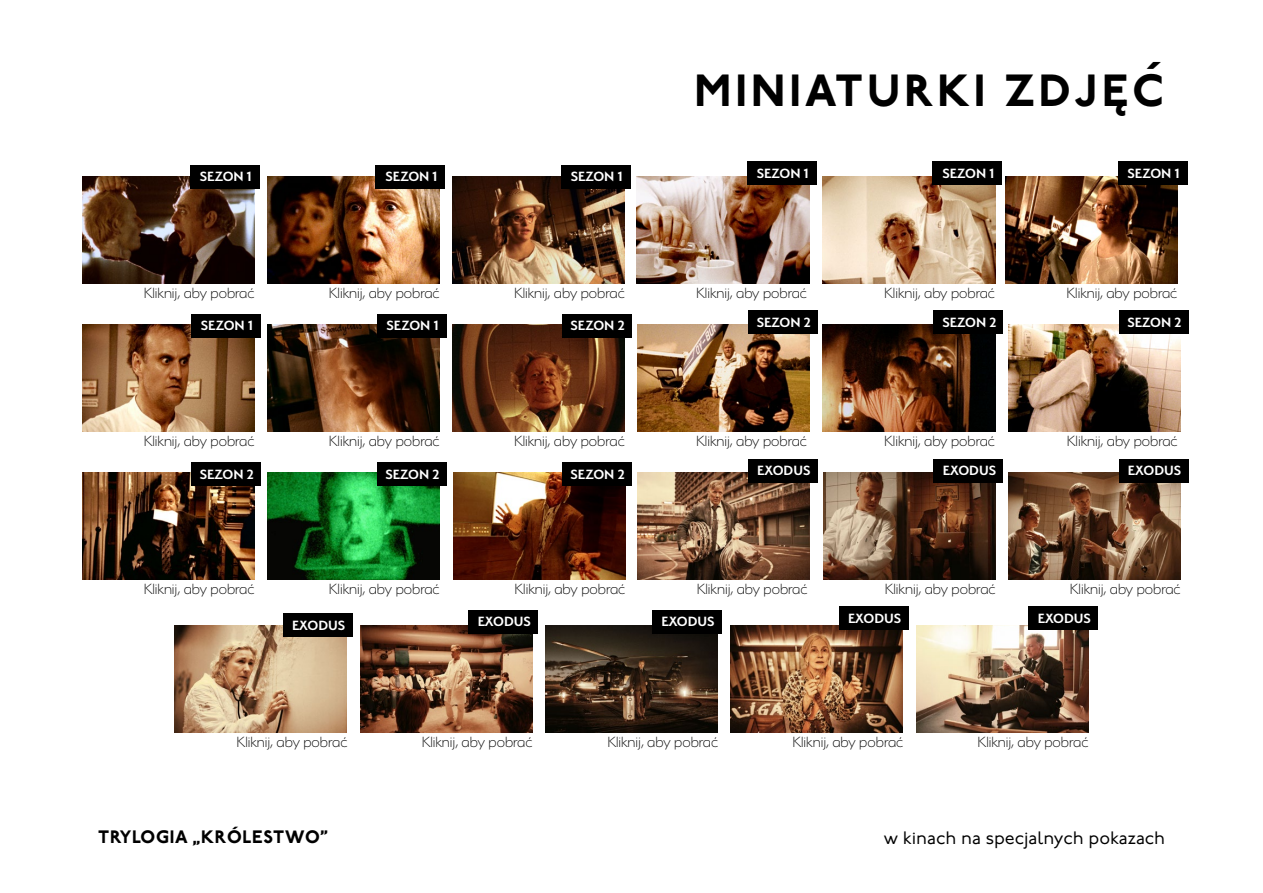
<style>
.page{position:relative;width:1263px;height:893px;background:#fff}
.page>*{position:absolute;margin:0;border:0;box-sizing:border-box;transform-origin:0 0}
.t1{font:800 45px "P22 Underground";letter-spacing:.09em;color:#000}
.t2{font:18px "P22 Underground";color:#000}
.t3{font:800 18px "P22 Underground";letter-spacing:.04em;color:#000}
.t4{font:200 16.5px "Serenity";color:#000}
.t5{font:600 15px "Serenity";color:#fff}
</style>
<div class="page">
<img style="left:82px;top:177px;width:173px;height:107px">
<img style="left:267px;top:177px;width:173px;height:107px">
<img style="left:452px;top:177px;width:173px;height:107px">
<img style="left:637px;top:177px;width:172px;height:107px">
<img style="left:823px;top:177px;width:172px;height:107px">
<img style="left:1005px;top:177px;width:172px;height:107px">
<img style="left:82px;top:324px;width:173px;height:107px">
<img style="left:267px;top:324px;width:173px;height:107px">
<img style="left:452px;top:324px;width:173px;height:107px">
<img style="left:637px;top:324px;width:172px;height:107px">
<img style="left:823px;top:324px;width:172px;height:107px">
<img style="left:1008px;top:324px;width:173px;height:107px">
<img style="left:82px;top:472px;width:173px;height:108px">
<img style="left:267px;top:472px;width:173px;height:108px">
<img style="left:453px;top:472px;width:172px;height:108px">
<img style="left:637px;top:472px;width:172px;height:108px">
<img style="left:823px;top:472px;width:172px;height:108px">
<img style="left:1008px;top:472px;width:173px;height:108px">
<img style="left:175px;top:625px;width:172px;height:107px">
<img style="left:360px;top:625px;width:172px;height:107px">
<img style="left:545px;top:625px;width:173px;height:107px">
<img style="left:730px;top:625px;width:173px;height:107px">
<img style="left:916px;top:625px;width:172px;height:107px">
<div style="left:190px;top:165px;width:70px;height:23px;background:#000"></div>
<div style="left:376px;top:165px;width:69px;height:23px;background:#000"></div>
<div style="left:561px;top:165px;width:69px;height:23px;background:#000"></div>
<div style="left:747px;top:161px;width:70px;height:24px;background:#000"></div>
<div style="left:932px;top:161px;width:70px;height:24px;background:#000"></div>
<div style="left:1117px;top:161px;width:70px;height:24px;background:#000"></div>
<div style="left:191px;top:314px;width:70px;height:23px;background:#000"></div>
<div style="left:377px;top:314px;width:69px;height:23px;background:#000"></div>
<div style="left:562px;top:314px;width:69px;height:23px;background:#000"></div>
<div style="left:748px;top:311px;width:70px;height:23px;background:#000"></div>
<div style="left:933px;top:311px;width:70px;height:23px;background:#000"></div>
<div style="left:1119px;top:311px;width:69px;height:23px;background:#000"></div>
<div style="left:191px;top:462px;width:70px;height:24px;background:#000"></div>
<div style="left:377px;top:462px;width:69px;height:24px;background:#000"></div>
<div style="left:562px;top:462px;width:69px;height:24px;background:#000"></div>
<div style="left:748px;top:459px;width:70px;height:23px;background:#000"></div>
<div style="left:933px;top:459px;width:70px;height:23px;background:#000"></div>
<div style="left:1119px;top:459px;width:69px;height:23px;background:#000"></div>
<div style="left:283px;top:613px;width:69px;height:24px;background:#000"></div>
<div style="left:468px;top:610px;width:70px;height:23px;background:#000"></div>
<div style="left:652px;top:610px;width:70px;height:23px;background:#000"></div>
<div style="left:839px;top:606px;width:69px;height:24px;background:#000"></div>
<div style="left:1028px;top:606px;width:70px;height:24px;background:#000"></div>
<h1 class="t1" style="left:1103px;top:57px;width:64px">˛´</h1>
<h1 class="t1" style="left:694px;top:64px;width:471px">MINIATURKI ZDJEC</h1>
<p class="t5" style="left:200px;top:168px;width:53px">SEZON 1</p>
<p class="t5" style="left:386px;top:168px;width:53px">SEZON 1</p>
<p class="t5" style="left:571px;top:168px;width:53px">SEZON 1</p>
<p class="t5" style="left:757px;top:165px;width:53px">SEZON 1</p>
<p class="t5" style="left:942px;top:165px;width:53px">SEZON 1</p>
<p class="t5" style="left:1127px;top:165px;width:53px">SEZON 1</p>
<p class="t4" style="left:144px;top:285px;width:112px">Kliknij, aby pobrać</p>
<p class="t4" style="left:329px;top:285px;width:112px">Kliknij, aby pobrać</p>
<p class="t4" style="left:514px;top:285px;width:112px">Kliknij, aby pobrać</p>
<p class="t4" style="left:696px;top:285px;width:112px">Kliknij, aby pobrać</p>
<p class="t4" style="left:884px;top:285px;width:112px">Kliknij, aby pobrać</p>
<p class="t4" style="left:1066px;top:285px;width:112px">Kliknij, aby pobrać</p>
<p class="t5" style="left:201px;top:318px;width:53px">SEZON 1</p>
<p class="t5" style="left:387px;top:318px;width:53px">SEZON 1</p>
<p class="t5" style="left:571px;top:318px;width:56px">SEZON 2</p>
<p class="t5" style="left:757px;top:314px;width:56px">SEZON 2</p>
<p class="t5" style="left:942px;top:314px;width:56px">SEZON 2</p>
<p class="t5" style="left:1127px;top:314px;width:56px">SEZON 2</p>
<p class="t4" style="left:144px;top:432px;width:112px">Kliknij, aby pobrać</p>
<p class="t4" style="left:329px;top:432px;width:112px">Kliknij, aby pobrać</p>
<p class="t4" style="left:514px;top:432px;width:112px">Kliknij, aby pobrać</p>
<p class="t4" style="left:696px;top:432px;width:112px">Kliknij, aby pobrać</p>
<p class="t4" style="left:884px;top:432px;width:112px">Kliknij, aby pobrać</p>
<p class="t4" style="left:1067px;top:432px;width:112px">Kliknij, aby pobrać</p>
<p class="t5" style="left:200px;top:466px;width:56px">SEZON 2</p>
<p class="t5" style="left:385px;top:466px;width:56px">SEZON 2</p>
<p class="t5" style="left:571px;top:466px;width:56px">SEZON 2</p>
<p class="t5" style="left:757px;top:462px;width:55px">EXODUS</p>
<p class="t5" style="left:943px;top:462px;width:55px">EXODUS</p>
<p class="t5" style="left:1128px;top:462px;width:55px">EXODUS</p>
<p class="t4" style="left:144px;top:581px;width:112px">Kliknij, aby pobrać</p>
<p class="t4" style="left:329px;top:581px;width:112px">Kliknij, aby pobrać</p>
<p class="t4" style="left:514px;top:581px;width:112px">Kliknij, aby pobrać</p>
<p class="t4" style="left:697px;top:581px;width:112px">Kliknij, aby pobrać</p>
<p class="t4" style="left:885px;top:581px;width:112px">Kliknij, aby pobrać</p>
<p class="t4" style="left:1070px;top:581px;width:112px">Kliknij, aby pobrać</p>
<p class="t5" style="left:292px;top:617px;width:55px">EXODUS</p>
<p class="t5" style="left:478px;top:613px;width:55px">EXODUS</p>
<p class="t5" style="left:661px;top:613px;width:55px">EXODUS</p>
<p class="t5" style="left:848px;top:610px;width:55px">EXODUS</p>
<p class="t5" style="left:1038px;top:610px;width:55px">EXODUS</p>
<p class="t4" style="left:237px;top:733px;width:112px">Kliknij, aby pobrać</p>
<p class="t4" style="left:422px;top:733px;width:112px">Kliknij, aby pobrać</p>
<p class="t4" style="left:607px;top:733px;width:112px">Kliknij, aby pobrać</p>
<p class="t4" style="left:792px;top:733px;width:112px">Kliknij, aby pobrać</p>
<p class="t4" style="left:978px;top:733px;width:112px">Kliknij, aby pobrać</p>
<p class="t3" style="left:98px;top:826px;width:232px">TRYLOGIA „KRÓLESTWO”</p>
<p class="t2" style="left:884px;top:828px;width:283px">w kinach na specjalnych pokazach</p>
</div>
